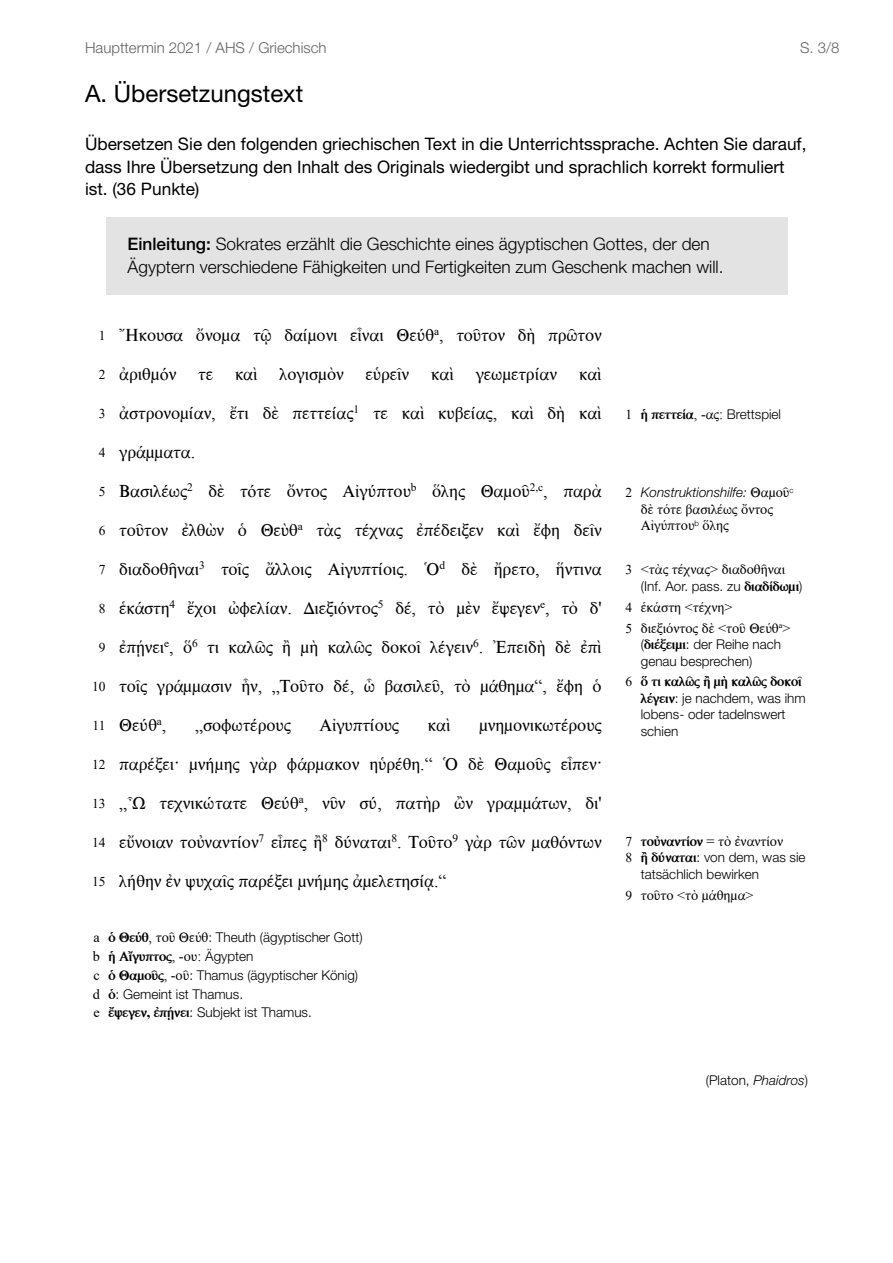
<style>
.page{position:relative;width:893px;height:1263px;background:#fff}
.page>*{position:absolute;margin:0;border:0;box-sizing:border-box;transform-origin:0 0}
.t1{font:24px "Helvetica Neue LT Std";color:#000}
.t2{font:18px/39px "Aisa Unicode";color:#000}
.t3{font:17.25px/22.5px "Helvetica Neue LT Pro";color:#000}
.t4{font:300 17.25px/22.5px "Helvetica Neue LT Pro";color:#000}
.t5{font:300 15px "Helvetica Neue LT Std";color:#626262}
.t6{font:14.25px/16.5px "Aisa Unicode";color:#000}
.t7{font:700 14.25px "Aisa Unicode";color:#000}
.t8{font:300 13.5px/16.5px "Helvetica Neue LT Pro";color:#000}
.t9{font:italic 300 13.5px "Helvetica Neue LT Pro";color:#000}
.t10{font:13.5px "Times New Roman";color:#000}
.t11{font:300 13.5px "Helvetica Neue LT Std";color:#000}
.s1{font-weight:500}
.s2{font-family:"Times New Roman";font-weight:400;font-size:14.25px}
.s3{font-family:"Aisa Unicode";font-weight:700;font-size:14.25px}
.s4{font-family:"Aisa Unicode";font-weight:400;font-size:14.25px}
.s5{font-family:"Times New Roman";font-weight:400}
.s6{font-weight:400}
.s7{font-family:"Helvetica Neue LT Pro";font-weight:300;font-size:13.5px}
.s8{font-family:"Times New Roman";font-weight:400;font-style:normal}
.s9{font-family:"Aisa Unicode";font-weight:400;font-style:normal;font-size:14.25px}
.s10{font-family:"Times New Roman";font-size:13.5px}
.s11{font-family:"Times New Roman";font-weight:400;font-size:13.5px}
.s12{font-weight:700}
.s13{font-family:"Helvetica Neue LT Pro";font-style:italic}
</style>
<div class="page">
<div style="left:106px;top:217px;width:682px;height:78px;background:#e3e3e3"></div>
<p class="t5" style="left:85px;top:39px;width:243px">Haupttermin 2021 / AHS / Griechisch</p>
<p class="t5" style="left:800px;top:39px;width:41px">S. 3/8</p>
<h1 class="t1" style="left:85px;top:79px;width:220px">A. Übersetzungstext</h1>
<p class="t3" style="left:85px;top:132px;width:723px">Übersetzen Sie den folgenden griechischen Text in die Unterrichtssprache. Achten Sie darauf, dass Ihre Übersetzung den Inhalt des Originals wiedergibt und sprachlich korrekt formuliert ist. (36 Punkte)</p>
<p class="t4" style="left:128px;top:233px;width:597px"><span class="s1">Einleitung:</span> Sokrates erzählt die Geschichte eines ägyptischen Gottes, der den<br>Ägyptern verschiedene Fähigkeiten und Fertigkeiten zum Geschenk machen will.</p>
<p class="t10" style="left:99px;top:326px;width:8px">1</p>
<p class="t10" style="left:99px;top:365px;width:8px">2</p>
<p class="t10" style="left:99px;top:404px;width:8px">3</p>
<p class="t10" style="left:99px;top:443px;width:8px">4</p>
<p class="t10" style="left:99px;top:482px;width:8px">5</p>
<p class="t10" style="left:99px;top:521px;width:8px">6</p>
<p class="t10" style="left:99px;top:560px;width:8px">7</p>
<p class="t10" style="left:99px;top:599px;width:8px">8</p>
<p class="t10" style="left:99px;top:638px;width:8px">9</p>
<p class="t10" style="left:92px;top:677px;width:15px">10</p>
<p class="t10" style="left:93px;top:716px;width:15px">11</p>
<p class="t10" style="left:92px;top:755px;width:15px">12</p>
<p class="t10" style="left:92px;top:794px;width:15px">13</p>
<p class="t10" style="left:92px;top:833px;width:15px">14</p>
<p class="t10" style="left:92px;top:872px;width:15px">15</p>
<p class="t2" style="left:119px;top:317px;width:484px">Ἤκουσα ὄνομα τῷ δαίμονι εἶναι Θεύθ<sup>a</sup>, τοῦτον δὴ πρῶτον ἀριθμόν τε καὶ λογισμὸν εὑρεῖν καὶ γεωμετρίαν καὶ ἀστρονομίαν, ἔτι δὲ πεττείας<sup>1</sup> τε καὶ κυβείας, καὶ δὴ καὶ γράμματα.<br>Βασιλέως<sup>2</sup> δὲ τότε ὄντος Αἰγύπτου<sup>b</sup> ὅλης Θαμοῦ<sup>2,c</sup>, παρὰ τοῦτον ἐλθὼν ὁ Θεὺθ<sup>a</sup> τὰς τέχνας ἐπέδειξεν καὶ ἔφη δεῖν διαδοθῆναι<sup>3</sup> τοῖς ἄλλοις Αἰγυπτίοις. Ὁ<sup>d</sup> δὲ ἤρετο, ἥντινα ἑκάστη<sup>4</sup> ἔχοι ὠφελίαν. Διεξιόντος<sup>5</sup> δέ, τὸ μὲν ἔψεγεν<sup>e</sup>, τὸ δ' ἐπῄνει<sup>e</sup>, ὅ<sup>6</sup> τι καλῶς ἢ μὴ καλῶς δοκοῖ λέγειν<sup>6</sup>. Ἐπειδὴ δὲ ἐπὶ τοῖς γράμμασιν ἦν, „Τοῦτο δέ, ὦ βασιλεῦ, τὸ μάθημα“, ἔφη ὁ Θεύθ<sup>a</sup>,</p>
<p class="t2" style="left:195px;top:707px;width:97px">„σοφωτέρους</p>
<p class="t2" style="left:320px;top:707px;width:81px">Αἰγυπτίους</p>
<p class="t2" style="left:428px;top:707px;width:24px">καὶ</p>
<p class="t2" style="left:119px;top:707px;width:484px;text-align:justify;text-indent:360px">μνημονικωτέρους παρέξει· μνήμης γὰρ φάρμακον ηὑρέθη.“ Ὁ δὲ Θαμοῦς εἶπεν· „Ὦ τεχνικώτατε Θεύθ<sup>a</sup>, νῦν σύ, πατὴρ ὢν γραμμάτων, δι' εὔνοιαν τοὐναντίον<sup>7</sup> εἶπες ἢ<sup>8</sup> δύναται<sup>8</sup>. Τοῦτο<sup>9</sup> γὰρ τῶν μαθόντων λήθην ἐν ψυχαῖς παρέξει μνήμης ἀμελετησίᾳ.“</p>
<p class="t8" style="left:94px;top:929px;width:271px"><span class="s2">a</span> <span class="s3">ὁ Θεύθ</span><span class="s4">, τοῦ Θεύθ</span>: Theuth (ägyptischer Gott)</p>
<p class="t7" style="left:93px;top:949px;width:162px"><span class="s5">b</span> ἡ Αἴγυπτος<span class="s6">, -ου:</span> <span class="s7">Ägypten</span></p>
<p class="t8" style="left:93px;top:965px;width:267px;line-height:18.8px"><span class="s2">c</span> <span class="s3">ὁ Θαμοῦς</span><span class="s4">, -οῦ</span>: Thamus (ägyptischer König) <span class="s2">d</span> <span class="s3">ὁ</span>: Gemeint ist Thamus.<br><span class="s2">e</span> <span class="s3">ἔψεγεν, ἐπῄνει</span>: Subjekt ist Thamus.</p>
<p class="t8" style="left:626px;top:406px;width:157px"><span class="s5">1</span> <span class="s3">ἡ πεττεία</span><span class="s4">, -ας:</span> Brettspiel</p>
<p class="t9" style="left:626px;top:484px;width:170px"><span class="s8">2</span> Konstruktionshilfe: <span class="s9">Θαμοῦ</span><sup>c</sup></p>
<p class="t6" style="left:641px;top:502px;width:134px">δὲ τότε βασιλέως ὄντος<br>Αἰγύπτου<sup>b</sup> ὅλης</p>
<p class="t6" style="left:626px;top:562px;width:161px"><span class="s10">3</span> &lt;τὰς τέχνας&gt; διαδοθῆναι</p>
<p class="t8" style="left:641px;top:578px;width:163px">(Inf. Aor. pass. zu <span class="s3">διαδίδωμι</span>)</p>
<p class="t6" style="left:626px;top:598px;width:166px;line-height:20.7px"><span class="s10">4</span> ἑκάστη &lt;τέχνη&gt;<br><span class="s10">5</span> διεξιόντος δὲ &lt;τοῦ Θεύθ<sup>a</sup>&gt;</p>
<p class="t8" style="left:641px;top:636px;width:142px">(<span class="s3">διέξειμι</span>: der Reihe nach genau besprechen)</p>
<p class="t7" style="left:626px;top:674px;width:178px"><span class="s11">6</span> ὂ τι καλῶς ἥ μὴ καλῶς δοκοῖ</p>
<p class="t8" style="left:641px;top:689px;width:166px"><span class="s3">λέγειν</span>: je nachdem, was ihm lobens- oder tadelnswert schien</p>
<p class="t6" style="left:626px;top:834px;width:159px"><span class="s10">7</span> <span class="s12">τοὐναντίον</span> = τὸ ἐναντίον</p>
<p class="t8" style="left:641px;top:849px;width:166px;text-indent:-15px"><span class="s5">8</span> <span class="s3">ἥ δύναται</span>: von dem, was sie tatsächlich bewirken</p>
<p class="t6" style="left:626px;top:887px;width:130px"><span class="s10">9</span> τοῦτο &lt;τὸ μάθημα&gt;</p>
<p class="t11" style="left:706px;top:1072px;width:104px">(Platon, <span class="s13">Phaidros</span>)</p>
</div>
